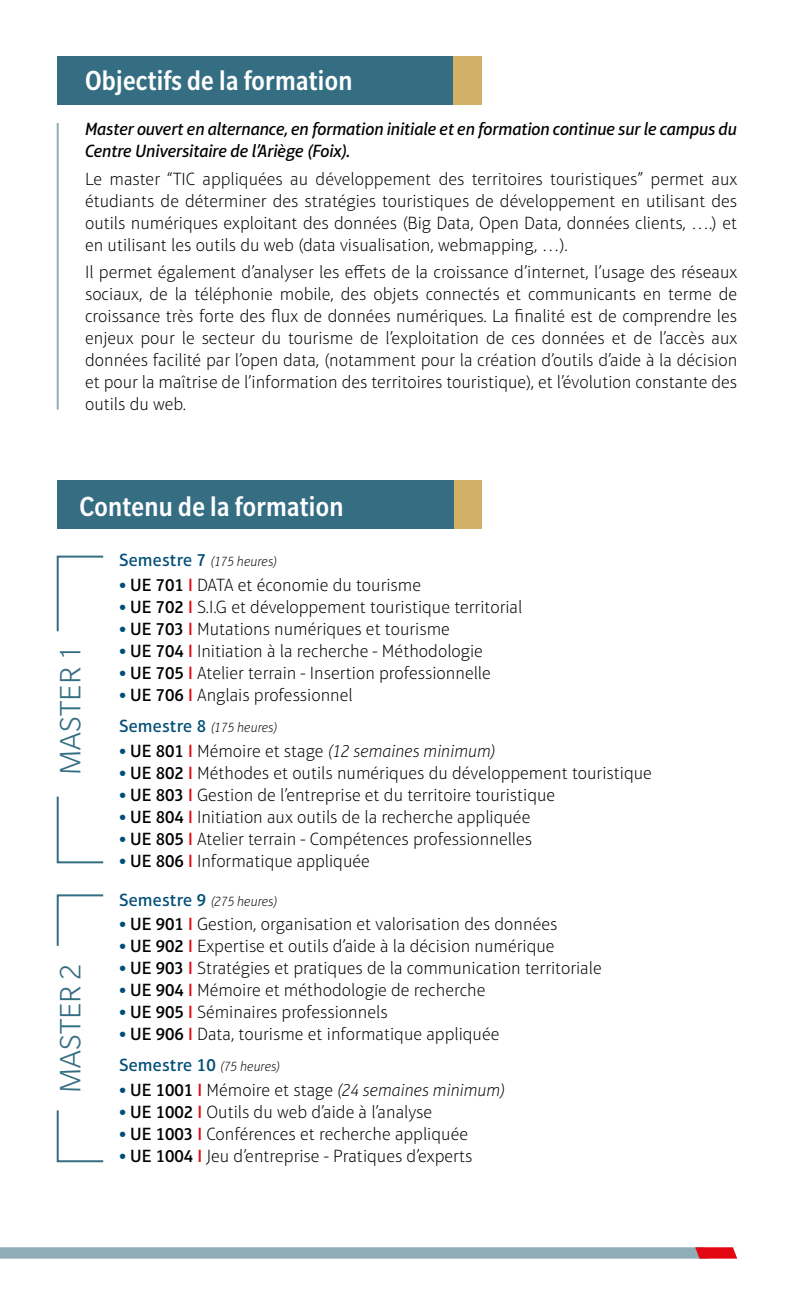
<style>
.page{position:relative;width:794px;height:1304px;background:#fff}
.page>*{position:absolute;margin:0;border:0;box-sizing:border-box;transform-origin:0 0}
.t1{font:300 32px "Slate Std";color:#356e83}
.t2{font:500 condensed 30px "Slate Std";letter-spacing:.01em;color:#fff}
.t3{font:100 18px/22px "Aptifer Sans LT Pro";color:#000;text-align:justify}
.t4{font:italic 500 18px/22px "Aptifer Sans LT Pro";letter-spacing:-.01em;color:#000}
.t5{font:italic 100 18px "Aptifer Sans LT Pro";color:#000}
.t6{font:italic 100 14px "Aptifer Sans LT Pro";color:#000}
.s1{font-weight:500;font-style:normal;font-size:18px;color:#004d78}
.s2{font-weight:900;color:#004d78}
.s3{font-weight:500}
.s4{font-weight:500;color:#e30613}
.s5{font-weight:900;font-style:normal;color:#004d78}
.s6{font-weight:500;font-style:normal}
.s7{font-weight:500;font-style:normal;color:#e30613}
.s8{font-style:normal}
.s9{font-weight:500;color:#004d78}
.s10{font-style:italic;font-size:14px}
</style>
<div class="page">
<div style="left:57px;top:57px;width:397px;height:48px;background:#356e83"></div>
<div style="left:454px;top:57px;width:28px;height:48px;background:#d0b166"></div>
<div style="left:454px;top:480px;width:28px;height:49px;background:#d0b166"></div>
<hr style="left:57px;top:123px;width:2px;height:287px;background:#8eadb7">
<svg style="left:0;top:1247px;width:737px;height:12px;background:#98a9b3"></svg>
<div style="left:57px;top:480px;width:397px;height:49px;background:#356e83"></div>
<svg style="left:56px;top:555px;width:48px;height:77px"></svg>
<svg style="left:56px;top:894px;width:48px;height:52px"></svg>
<svg style="left:56px;top:796px;width:48px;height:68px"></svg>
<svg style="left:56px;top:1110px;width:48px;height:53px"></svg>
<h2 class="t2" style="left:85px;top:65px;width:269px">Objectifs de la formation</h2>
<p class="t4" style="left:85px;top:118px;width:653px">Master ouvert en alternance, en formation initiale et en formation continue sur le campus du<br>Centre Universitaire de l’Ariège (Foix).</p>
<p class="t3" style="left:85px;top:168px;width:654px">Le master “TIC appliquées au développement des territoires touristiques” permet aux étudiants de déterminer des stratégies touristiques de développement en utilisant des outils numériques exploitant des données (Big Data, Open Data, données clients, ….) et en utilisant les outils du web (data visualisation, webmapping, …).</p>
<p class="t3" style="left:85px;top:261px;width:654px">Il permet également d’analyser les effets de la croissance d’internet, l’usage des réseaux sociaux, de la téléphonie mobile, des objets connectés et communicants en terme de croissance très forte des flux de données numériques. La finalité est de comprendre les enjeux pour le secteur du tourisme de l’exploitation de ces données et de l’accès aux données facilité par l’open data, (notamment pour la création d’outils d’aide à la décision et pour la maîtrise de l’information des territoires touristique), et l’évolution constante des outils du web.</p>
<h2 class="t2" style="left:79px;top:491px;width:266px">Contenu de la formation</h2>
<p class="t6" style="left:119px;top:554px;width:160px"><span class="s1">Semestre 7</span> (175 heures)</p>
<p class="t3" style="left:119px;top:574px;width:304px"><span class="s2">•</span> <span class="s3">UE 701</span> <span class="s4">I</span> DATA et économie du tourisme</p>
<p class="t3" style="left:119px;top:596px;width:405px"><span class="s2">•</span> <span class="s3">UE 702</span> <span class="s4">I</span> S.I.G et développement touristique territorial</p>
<p class="t3" style="left:119px;top:618px;width:332px"><span class="s2">•</span> <span class="s3">UE 703</span> <span class="s4">I</span> Mutations numériques et tourisme</p>
<p class="t3" style="left:119px;top:640px;width:365px"><span class="s2">•</span> <span class="s3">UE 704</span> <span class="s4">I</span> Initiation à la recherche - Méthodologie</p>
<p class="t3" style="left:119px;top:662px;width:373px"><span class="s2">•</span> <span class="s3">UE 705</span> <span class="s4">I</span> Atelier terrain - Insertion professionnelle</p>
<p class="t3" style="left:119px;top:684px;width:235px"><span class="s2">•</span> <span class="s3">UE 706</span> <span class="s4">I</span> Anglais professionnel</p>
<p class="t6" style="left:119px;top:719px;width:160px"><span class="s1">Semestre 8</span> (175 heures)</p>
<p class="t5" style="left:119px;top:741px;width:378px"><span class="s5">•</span> <span class="s6">UE 801</span> <span class="s7">I</span> <span class="s8">Mémoire et stage</span> (12 semaines minimum)</p>
<p class="t3" style="left:119px;top:762px;width:534px"><span class="s2">•</span> <span class="s3">UE 802</span> <span class="s4">I</span> Méthodes et outils numériques du développement touristique</p>
<p class="t3" style="left:119px;top:784px;width:438px"><span class="s2">•</span> <span class="s3">UE 803</span> <span class="s4">I</span> Gestion de l’entreprise et du territoire touristique</p>
<p class="t3" style="left:119px;top:806px;width:413px"><span class="s2">•</span> <span class="s3">UE 804</span> <span class="s4">I</span> Initiation aux outils de la recherche appliquée</p>
<p class="t3" style="left:119px;top:828px;width:414px"><span class="s2">•</span> <span class="s3">UE 805</span> <span class="s4">I</span> Atelier terrain - Compétences professionnelles</p>
<p class="t3" style="left:119px;top:850px;width:252px"><span class="s2">•</span> <span class="s3">UE 806</span> <span class="s4">I</span> Informatique appliquée</p>
<p class="t6" style="left:119px;top:893px;width:160px"><span class="s1">Semestre 9</span> (275 heures)</p>
<p class="t3" style="left:119px;top:914px;width:440px"><span class="s2">•</span> <span class="s3">UE 901</span> <span class="s4">I</span> Gestion, organisation et valorisation des données</p>
<p class="t3" style="left:119px;top:935px;width:437px"><span class="s2">•</span> <span class="s3">UE 902</span> <span class="s4">I</span> Expertise et outils d’aide à la décision numérique</p>
<p class="t3" style="left:119px;top:957px;width:484px"><span class="s2">•</span> <span class="s3">UE 903</span> <span class="s4">I</span> Stratégies et pratiques de la communication territoriale</p>
<p class="t3" style="left:119px;top:979px;width:368px"><span class="s2">•</span> <span class="s3">UE 904</span> <span class="s4">I</span> Mémoire et méthodologie de recherche</p>
<p class="t3" style="left:119px;top:1001px;width:270px"><span class="s2">•</span> <span class="s3">UE 905</span> <span class="s4">I</span> Séminaires professionnels</p>
<p class="t3" style="left:119px;top:1019px;width:382px;line-height:30.6px"><span class="s2">•</span> <span class="s3">UE 906</span> <span class="s4">I</span> Data, tourisme et informatique appliquée<br><span class="s9">Semestre 10</span> <span class="s10">(75 heures)</span></p>
<p class="t5" style="left:119px;top:1080px;width:388px"><span class="s5">•</span> <span class="s6">UE 1001</span> <span class="s7">I</span> <span class="s8">Mémoire et stage</span> (24 semaines minimum)</p>
<p class="t3" style="left:119px;top:1101px;width:315px"><span class="s2">•</span> <span class="s3">UE 1002</span> <span class="s4">I</span> Outils du web d’aide à l’analyse</p>
<p class="t3" style="left:119px;top:1123px;width:350px"><span class="s2">•</span> <span class="s3">UE 1003</span> <span class="s4">I</span> Conférences et recherche appliquée</p>
<p class="t3" style="left:119px;top:1145px;width:355px"><span class="s2">•</span> <span class="s3">UE 1004</span> <span class="s4">I</span> Jeu d’entreprise - Pratiques d’experts</p>
<h1 class="t1" style="left:54px;top:775px;width:131px;rotate:-90deg">MASTER 1</h1>
<h1 class="t1" style="left:54px;top:1093px;width:131px;rotate:-90deg">MASTER 2</h1>
</div>
